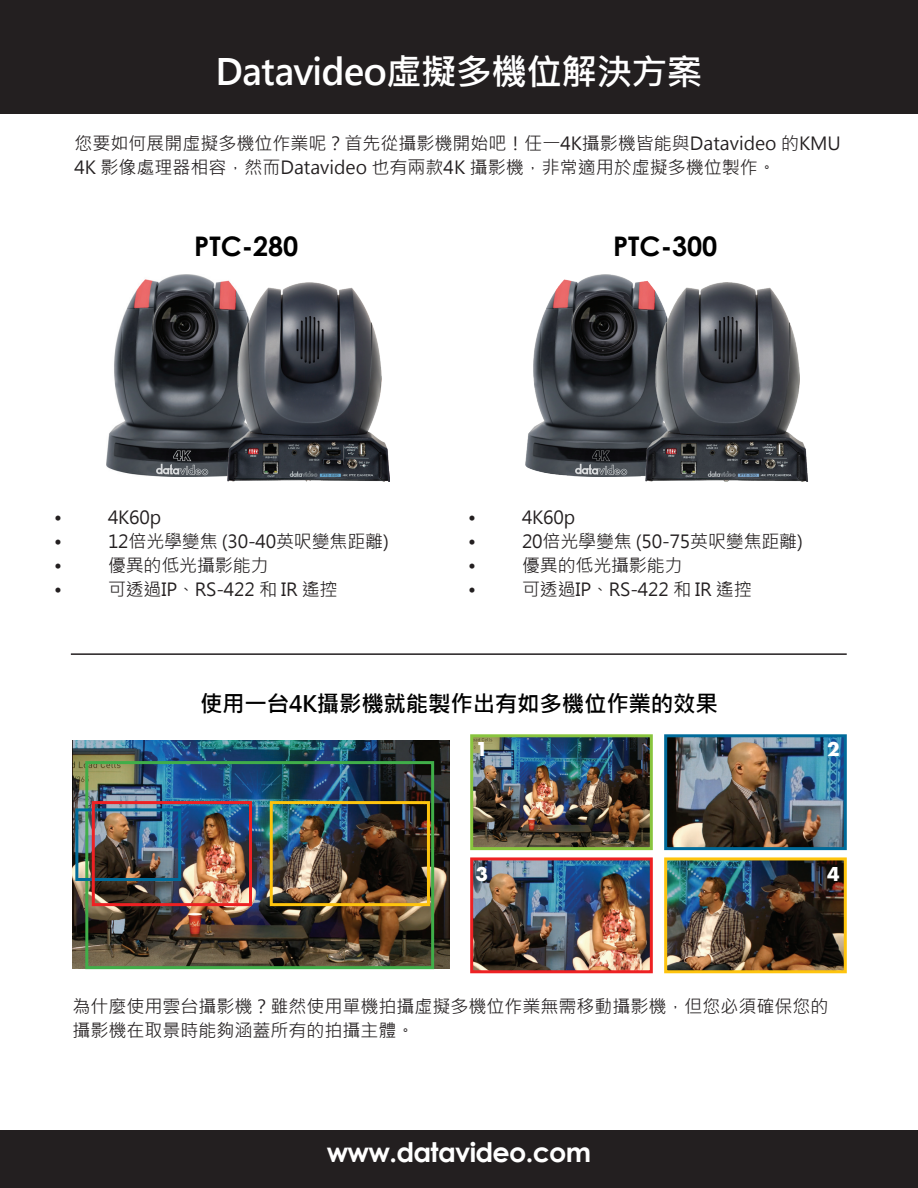
<style>
.page{position:relative;width:918px;height:1188px;background:#fff}
.page>*{position:absolute;margin:0;border:0;box-sizing:border-box;transform-origin:0 0}
.t1{font:700 36px "Microsoft Jheng Hei";letter-spacing:-.025em;color:#fff}
.t2{font:700 27px "Century Gothic";letter-spacing:-.025em;color:#fff}
.t3{font:700 27px "Century Gothic";color:#000}
.t4{font:700 22.5px "Microsoft Jheng Hei";letter-spacing:-.01em;color:#000}
.t5{font:700 21px "Futura PT";color:#fff}
.t6{font:18px/24px "Microsoft Jheng Hei";color:#231f20}
</style>
<div class="page">
<div style="left:0;top:0;width:918px;height:113px;background:#231f20"></div>
<div style="left:0;top:1131px;width:918px;height:57px;background:#231f20"></div>
<img style="left:106px;top:275px;width:125px;height:201px">
<img style="left:227px;top:283px;width:162px;height:199px">
<img style="left:525px;top:275px;width:124px;height:201px">
<img style="left:642px;top:283px;width:166px;height:199px">
<img style="left:72px;top:741px;width:378px;height:228px">
<img style="left:474px;top:738px;width:175px;height:108px">
<div style="left:470px;top:734px;width:183px;height:116px;border:3px solid #89c53f"></div>
<img style="left:668px;top:738px;width:175px;height:108px">
<div style="left:664px;top:734px;width:183px;height:116px;border:3px solid #006b9a"></div>
<img style="left:474px;top:861px;width:175px;height:108px">
<div style="left:470px;top:857px;width:183px;height:116px;border:3px solid #ee2123"></div>
<img style="left:668px;top:861px;width:175px;height:108px">
<div style="left:664px;top:857px;width:183px;height:116px;border:3px solid #fec40e"></div>
<div style="left:85px;top:761px;width:349px;height:208px;border:3px solid #40ae49"></div>
<div style="left:75px;top:808px;width:106px;height:73px;border:3px solid #006b9a"></div>
<div style="left:92px;top:801px;width:160px;height:105px;border:3px solid #ee2123"></div>
<div style="left:270px;top:801px;width:160px;height:105px;border:3px solid #fec40e"></div>
<hr style="left:71px;top:653px;width:776px;height:2px;background:#231f20">
<h1 class="t1" style="left:215px;top:49px;width:489px">Datavideo虛擬多機位解決方案</h1>
<p class="t6" style="left:74px;top:132px;width:768px">您要如何展開虛擬多機位作業呢？首先從攝影機開始吧！任一4K攝影機皆能與Datavideo 的KMU<br>4K 影像處理器相容，然而Datavideo 也有兩款4K 攝影機，非常適用於虛擬多機位製作。</p>
<h2 class="t3" style="left:194px;top:225px;width:106px">PTC-280</h2>
<h2 class="t3" style="left:613px;top:225px;width:106px">PTC-300</h2>
<p class="t6" style="left:54px;top:506px;width:9px">•</p>
<p class="t6" style="left:108px;top:506px;width:55px">4K60p</p>
<p class="t6" style="left:54px;top:530px;width:9px">•</p>
<p class="t6" style="left:108px;top:530px;width:282px">12倍光學變焦 (30-40英呎變焦距離)</p>
<p class="t6" style="left:54px;top:554px;width:9px">•</p>
<p class="t6" style="left:108px;top:554px;width:162px">優異的低光攝影能力</p>
<p class="t6" style="left:54px;top:578px;width:9px">•</p>
<p class="t6" style="left:108px;top:578px;width:231px">可透過IP、RS-422 和 IR 遙控</p>
<p class="t6" style="left:468px;top:506px;width:9px">•</p>
<p class="t6" style="left:522px;top:506px;width:55px">4K60p</p>
<p class="t6" style="left:468px;top:530px;width:9px">•</p>
<p class="t6" style="left:522px;top:530px;width:282px">20倍光學變焦 (50-75英呎變焦距離)</p>
<p class="t6" style="left:468px;top:554px;width:9px">•</p>
<p class="t6" style="left:522px;top:554px;width:162px">優異的低光攝影能力</p>
<p class="t6" style="left:468px;top:578px;width:9px">•</p>
<p class="t6" style="left:522px;top:578px;width:231px">可透過IP、RS-422 和 IR 遙控</p>
<p class="t4" style="left:200px;top:690px;width:519px">使用一台4K攝影機就能製作出有如多機位作業的效果</p>
<p class="t5" style="left:475px;top:736px;width:14px">1</p>
<p class="t5" style="left:827px;top:736px;width:14px">2</p>
<p class="t5" style="left:475px;top:860px;width:14px">3</p>
<p class="t5" style="left:827px;top:860px;width:14px">4</p>
<p class="t6" style="left:72px;top:994px;width:757px">為什麼使用雲台攝影機？雖然使用單機拍攝虛擬多機位作業無需移動攝影機，但您必須確保您的攝影機在取景時能夠涵蓋所有的拍攝主體。</p>
<h2 class="t2" style="left:327px;top:1132px;width:266px">www.datavideo.com</h2>
</div>
